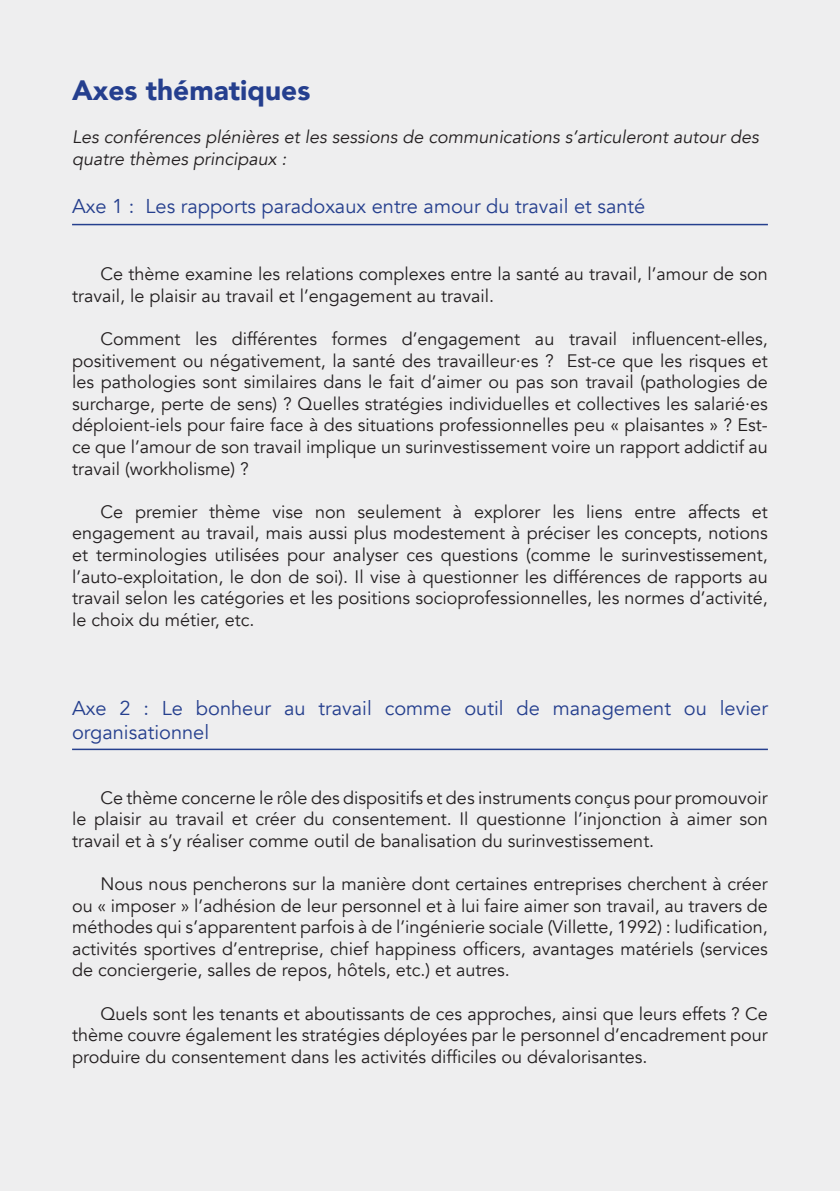
<style>
.page{position:relative;width:840px;height:1191px;background:#fff}
.page>*{position:absolute;margin:0;border:0;box-sizing:border-box;transform-origin:0 0}
.t1{font:900 28px "Avenir";color:#253f8e}
.t2{font:20px/24px "Avenir";color:#253f8e}
.t3{font:18px/21.6px "Avenir";color:#231f20;text-align:justify}
.t4{font:italic 18px/21.6px "Avenir";color:#231f20}
</style>
<div class="page">
<div style="left:0;top:0;width:839px;height:1191px;background:#eeeeef"></div>
<hr style="left:72px;top:224px;width:695px;height:1px;background:#253f8e">
<hr style="left:72px;top:748px;width:695px;height:2px;background:#253f8e">
<p class="t1" style="left:72px;top:66px;width:240px">Axes thématiques</p>
<p class="t4" style="left:72px;top:127px;width:688px">Les conférences plénières et les sessions de communications s’articuleront autour des quatre thèmes principaux :</p>
<p class="t2" style="left:72px;top:194px;width:574px">Axe 1 : Les rapports paradoxaux entre amour du travail et santé</p>
<p class="t3" style="left:72px;top:263px;width:697px;text-indent:28px">Ce thème examine les relations complexes entre la santé au travail, l’amour de son travail, le plaisir au travail et l’engagement au travail.</p>
<p class="t3" style="left:72px;top:328px;width:697px;text-indent:28px">Comment les différentes formes d’engagement au travail influencent-elles, positivement ou négativement, la santé des travailleur·es ? Est-ce que les risques et les pathologies sont similaires dans le fait d’aimer ou pas son travail (pathologies de surcharge, perte de sens) ? Quelles stratégies individuelles et collectives les salarié·es déploient-iels pour faire face à des situations professionnelles peu « plaisantes » ? Est&shy;ce que l’amour de son travail implique un surinvestissement voire un rapport addictif au travail (workholisme) ?</p>
<p class="t3" style="left:72px;top:501px;width:697px;text-indent:28px">Ce premier thème vise non seulement à explorer les liens entre affects et engagement au travail, mais aussi plus modestement à préciser les concepts, notions et terminologies utilisées pour analyser ces questions (comme le surinvestissement, l’auto-exploitation, le don de soi). Il vise à questionner les différences de rapports au travail selon les catégories et les positions socioprofessionnelles, les normes d’activité, le choix du métier, etc.</p>
<p class="t2" style="left:72px;top:696px;width:697px">Axe 2 : Le bonheur au travail comme outil de management ou levier organisationnel</p>
<p class="t3" style="left:72px;top:787px;width:697px;text-indent:28px">Ce thème concerne le rôle des dispositifs et des instruments conçus pour promouvoir le plaisir au travail et créer du consentement. Il questionne l’injonction à aimer son travail et à s’y réaliser comme outil de banalisation du surinvestissement.</p>
<p class="t3" style="left:72px;top:873px;width:697px;text-indent:28px">Nous nous pencherons sur la manière dont certaines entreprises cherchent à créer ou « imposer » l’adhésion de leur personnel et à lui faire aimer son travail, au travers de méthodes qui s’apparentent parfois à de l’ingénierie sociale (Villette, 1992) : ludification, activités sportives d’entreprise, chief happiness officers, avantages matériels (services de conciergerie, salles de repos, hôtels, etc.) et autres.</p>
<p class="t3" style="left:72px;top:1003px;width:697px;text-indent:28px">Quels sont les tenants et aboutissants de ces approches, ainsi que leurs effets ? Ce thème couvre également les stratégies déployées par le personnel d’encadrement pour produire du consentement dans les activités difficiles ou dévalorisantes.</p>
</div>
